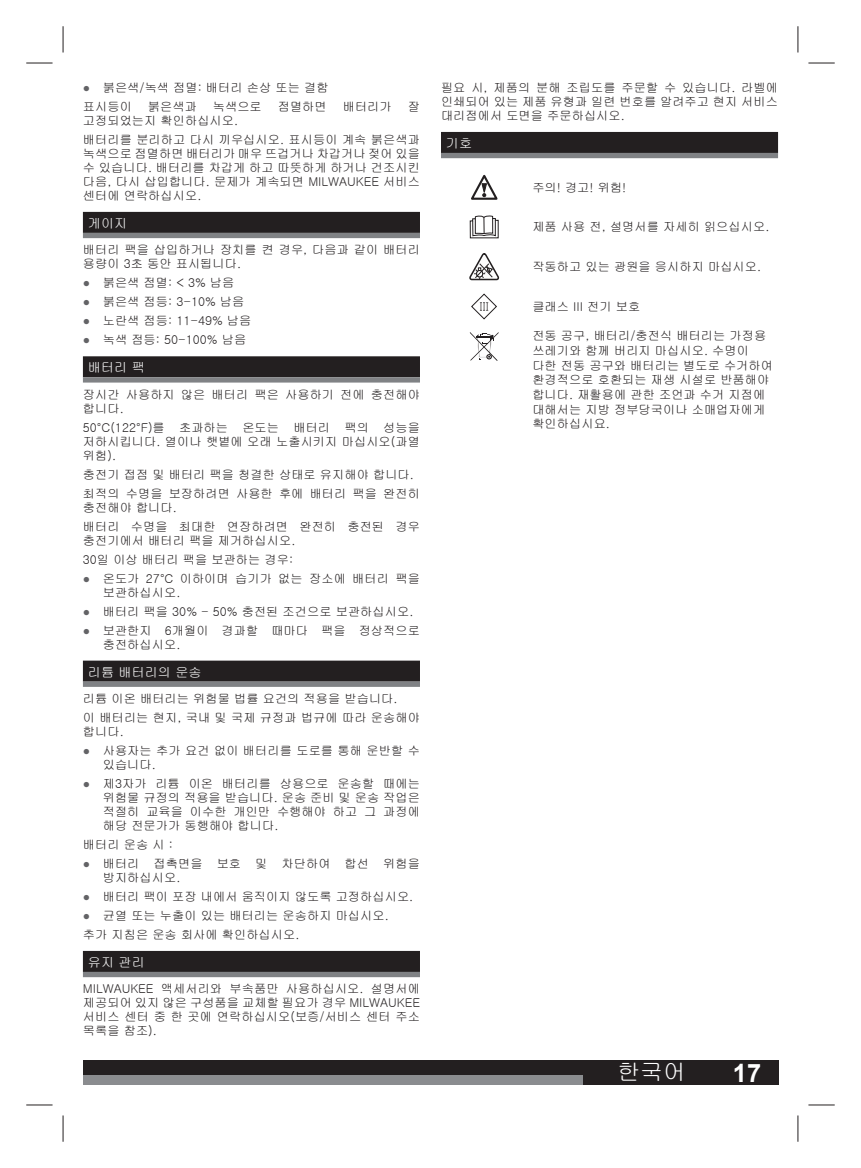
<style>
.page{position:relative;width:861px;height:1168px;background:#fff}
.page>*{position:absolute;margin:0;border:0;box-sizing:border-box;transform-origin:0 0}
.t1{font:700 25.38px "Arial";color:#fff}
.t2{font:22.75px "Gulim";color:#fff}
.t3{font:13.12px "Gulim";color:#fff}
.t4{font:12.25px/14px "Gulim";color:#231f20}
.s1{font-family:"Arial";color:#636366}
</style>
<div class="page">
<div style="left:83px;top:1060px;width:694px;height:25px;background:#231f20"></div>
<div style="left:83px;top:1075px;width:499px;height:10px;background:#8a8c8f"></div>
<div style="left:83px;top:212px;width:337px;height:21px;background:#231f20"></div>
<div style="left:83px;top:233px;width:337px;height:5px;background:#808285"></div>
<div style="left:83px;top:356px;width:337px;height:21px;background:#231f20"></div>
<div style="left:83px;top:377px;width:337px;height:5px;background:#808285"></div>
<div style="left:83px;top:660px;width:337px;height:21px;background:#231f20"></div>
<div style="left:83px;top:681px;width:337px;height:6px;background:#808285"></div>
<div style="left:83px;top:951px;width:337px;height:21px;background:#231f20"></div>
<div style="left:83px;top:972px;width:337px;height:5px;background:#808285"></div>
<div style="left:441px;top:132px;width:336px;height:21px;background:#231f20"></div>
<div style="left:441px;top:153px;width:336px;height:5px;background:#808285"></div>
<svg style="left:471px;top:174px;width:27px;height:26px"></svg>
<svg style="left:469px;top:215px;width:30px;height:146px"></svg>
<svg style="left:26px;top:63px;width:26px;height:1px"></svg>
<svg style="left:808px;top:63px;width:26px;height:1px"></svg>
<svg style="left:26px;top:1104px;width:26px;height:1px"></svg>
<svg style="left:808px;top:1104px;width:26px;height:1px"></svg>
<svg style="left:63px;top:26px;width:1px;height:26px"></svg>
<svg style="left:63px;top:1115px;width:1px;height:26px"></svg>
<svg style="left:797px;top:26px;width:1px;height:26px"></svg>
<svg style="left:797px;top:1115px;width:1px;height:26px"></svg>
<p class="t4" style="left:83px;top:78px;width:247px;line-height:18.9px"><span class="s1">●</span> 붉은색/녹색 점멸: 배터리 손상 또는 결함 표시등이</p>
<p class="t4" style="left:148px;top:99px;width:50px">붉은색과</p>
<p class="t4" style="left:213px;top:99px;width:50px">녹색으로</p>
<p class="t4" style="left:278px;top:99px;width:50px">점멸하면</p>
<p class="t4" style="left:342px;top:99px;width:50px">배터리가</p>
<p class="t4" style="left:407px;top:99px;width:14px">잘</p>
<p class="t4" style="left:83px;top:111px;width:338px;line-height:18.9px">고정되었는지 확인하십시오.<br>배터리를 분리하고 다시 끼우십시오. 표시등이 계속 붉은색과</p>
<p class="t4" style="left:83px;top:146px;width:338px;text-align:justify">녹색으로 점멸하면 배터리가 매우 뜨겁거나 차갑거나 젖어 있을 수 있습니다. 배터리를 차갑게 하고 따뜻하게 하거나 건조시킨 다음, 다시 삽입합니다. 문제가 계속되면 MILWAUKEE 서비스 센터에 연락하십시오.</p>
<p class="t3" style="left:88px;top:217px;width:41px">게이지</p>
<p class="t4" style="left:83px;top:243px;width:338px">배터리 팩을 삽입하거나 장치를 켠 경우, 다음과 같이 배터리 용량이 3초 동안 표시됩니다.</p>
<p class="t4" style="left:83px;top:276px;width:153px"><span class="s1">●</span> 붉은색 점멸: &lt; 3% 남음</p>
<p class="t4" style="left:83px;top:295px;width:163px"><span class="s1">●</span> 붉은색 점등: 3-10% 남음</p>
<p class="t4" style="left:83px;top:314px;width:170px"><span class="s1">●</span> 노란색 점등: 11-49% 남음</p>
<p class="t4" style="left:83px;top:333px;width:165px"><span class="s1">●</span> 녹색 점등: 50-100% 남음</p>
<p class="t3" style="left:88px;top:361px;width:58px">배터리 팩</p>
<p class="t4" style="left:83px;top:387px;width:338px">장시간 사용하지 않은 배터리 팩은 사용하기 전에 충전해야 합니다.</p>
<p class="t4" style="left:83px;top:420px;width:338px;text-align:justify">50°C(122°F)를 초과하는 온도는 배터리 팩의 성능을 저하시킵니다. 열이나 햇볕에 오래 노출시키지 마십시오(과열 위험).</p>
<p class="t4" style="left:83px;top:465px;width:338px;line-height:18.9px">충전기 접점 및 배터리 팩을 청결한 상태로 유지해야 합니다. 최적의 수명을 보장하려면 사용한 후에 배터리 팩을 완전히</p>
<p class="t4" style="left:83px;top:498px;width:338px;line-height:18.9px">충전해야 합니다.<br>배터리 수명을 최대한 연장하려면 완전히 충전된 경우</p>
<p class="t4" style="left:83px;top:531px;width:214px;line-height:18.9px">충전기에서 배터리 팩을 제거하십시오.<br>30일 이상 배터리 팩을 보관하는 경우:</p>
<p class="t4" style="left:103px;top:571px;width:318px;text-indent:-20px"><span class="s1">●</span> 온도가 27°C 이하이며 습기가 없는 장소에 배터리 팩을 보관하십시오.</p>
<p class="t4" style="left:83px;top:604px;width:332px"><span class="s1">●</span> 배터리 팩을 30% - 50% 충전된 조건으로 보관하십시오.</p>
<p class="t4" style="left:103px;top:623px;width:318px;text-indent:-20px"><span class="s1">●</span> 보관한지 6개월이 경과할 때마다 팩을 정상적으로 충전하십시오.</p>
<p class="t3" style="left:88px;top:665px;width:115px">리튬 배터리의 운송</p>
<p class="t4" style="left:83px;top:689px;width:338px;line-height:18.9px">리튬 이온 배터리는 위험물 법률 요건의 적용을 받습니다.<br>이 배터리는 현지, 국내 및 국제 규정과 법규에 따라 운송해야</p>
<p class="t4" style="left:83px;top:725px;width:42px">합니다.</p>
<p class="t4" style="left:103px;top:743px;width:318px;text-indent:-20px"><span class="s1">●</span> 사용자는 추가 요건 없이 배터리를 도로를 통해 운반할 수 있습니다.</p>
<p class="t4" style="left:103px;top:776px;width:318px;text-align:justify;text-indent:-20px"><span class="s1">●</span> 제3자가 리튬 이온 배터리를 상용으로 운송할 때에는 위험물 규정의 적용을 받습니다. 운송 준비 및 운송 작업은 적절히 교육을 이수한 개인만 수행해야 하고 그 과정에 해당 전문가가 동행해야 합니다.</p>
<p class="t4" style="left:83px;top:837px;width:91px">배터리 운송 시 :</p>
<p class="t4" style="left:103px;top:856px;width:318px;text-indent:-20px"><span class="s1">●</span> 배터리 접촉면을 보호 및 차단하여 합선 위험을 방지하십시오.</p>
<p class="t4" style="left:83px;top:889px;width:332px"><span class="s1">●</span> 배터리 팩이 포장 내에서 움직이지 않도록 고정하십시오.</p>
<p class="t4" style="left:83px;top:906px;width:307px;line-height:18.9px"><span class="s1">●</span> 균열 또는 누출이 있는 배터리는 운송하지 마십시오. 추가 지침은 운송 회사에 확인하십시오.</p>
<p class="t3" style="left:88px;top:955px;width:58px">유지 관리</p>
<p class="t4" style="left:83px;top:982px;width:338px;text-align:justify">MILWAUKEE 액세서리와 부속품만 사용하십시오. 설명서에 제공되어 있지 않은 구성품을 교체할 필요가 경우 MILWAUKEE 서비스 센터 중 한 곳에 연락하십시오(보증/서비스 센터 주소 목록을 참조).</p>
<p class="t4" style="left:441px;top:80px;width:338px;text-align:justify">필요 시, 제품의 분해 조립도를 주문할 수 있습니다. 라벨에 인쇄되어 있는 제품 유형과 일련 번호를 알려주고 현지 서비스 대리점에서 도면을 주문하십시오.</p>
<p class="t3" style="left:446px;top:137px;width:28px">기호</p>
<p class="t4" style="left:532px;top:180px;width:95px">주의! 경고! 위험!</p>
<p class="t4" style="left:532px;top:220px;width:238px">제품 사용 전, 설명서를 자세히 읽으십시오.</p>
<p class="t4" style="left:532px;top:260px;width:230px">작동하고 있는 광원을 응시하지 마십시오.</p>
<p class="t4" style="left:532px;top:299px;width:109px">클래스 III 전기 보호</p>
<p class="t4" style="left:532px;top:328px;width:242px;line-height:14.7px">전동 공구, 배터리/충전식 배터리는 가정용 쓰레기와 함께 버리지 마십시오. 수명이 다한 전동 공구와 배터리는 별도로 수거하여 환경적으로 호환되는 재생 시설로 반품해야 합니다. 재활용에 관한 조언과 수거 지점에 대해서는 지방 정부당국이나 소매업자에게 확인하십시요.</p>
<h2 class="t2" style="left:617px;top:1060px;width:70px">한국어</h2>
<h1 class="t1" style="left:732px;top:1063px;width:30px">17</h1>
</div>
